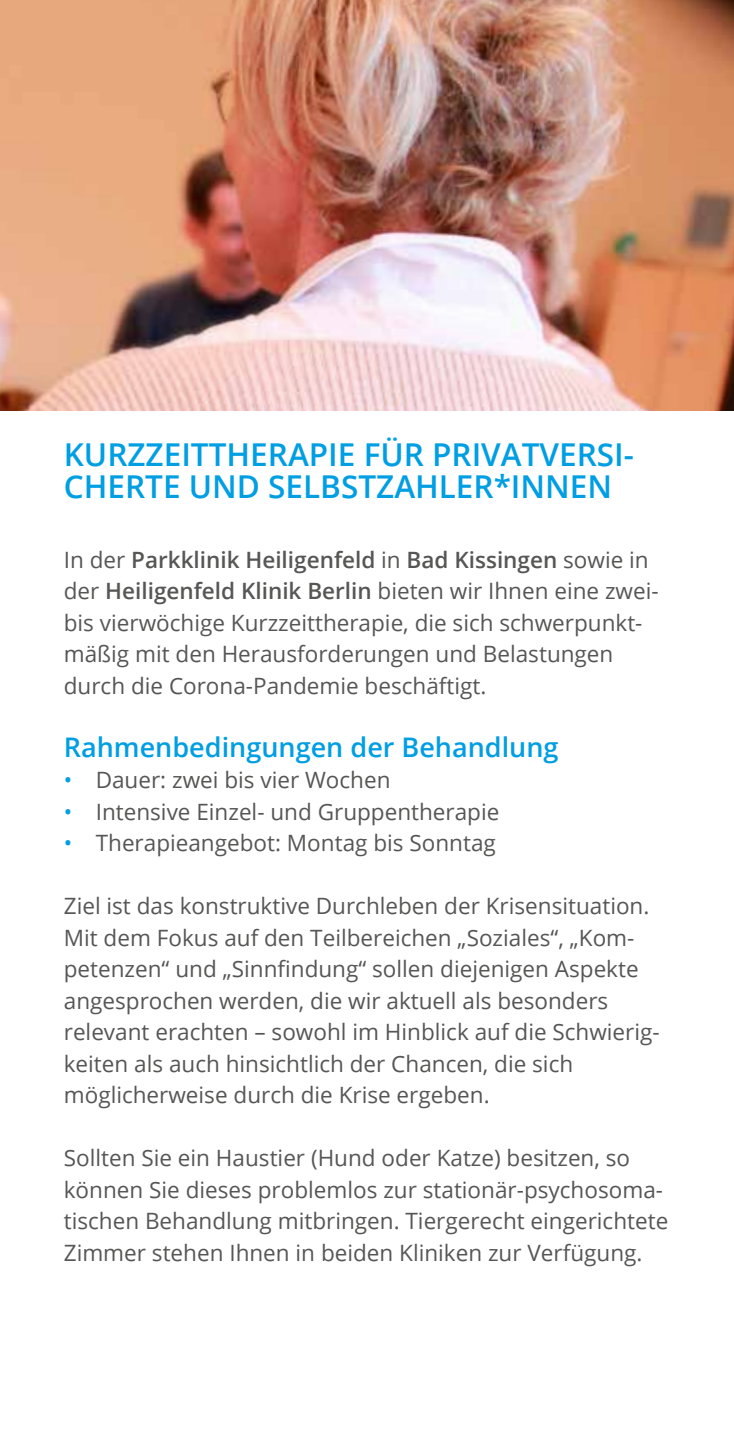
<style>
.page{position:relative;width:734px;height:1448px;background:#fff}
.page>*{position:absolute;margin:0;border:0;box-sizing:border-box;transform-origin:0 0}
.t1{font:600 31.5px/31.5px "Open Sans";color:#009ee3}
.t2{font:600 27px "Open Sans";color:#009ee3}
.t3{font:22.5px/31.5px "Open Sans";color:#565655}
.s1{font-weight:600}
.s2{color:#009ee3}
</style>
<div class="page">
<img style="left:0;top:0;width:733px;height:410px">
<h1 class="t1" style="left:64px;top:438px;width:571px">KURZZEITTHERAPIE FÜR PRIVATVERSI-<br>CHERTE UND SELBSTZAHLER*INNEN</h1>
<p class="t3" style="left:64px;top:543px;width:596px">In der <span class="s1">Parkklinik Heiligenfeld</span> in <span class="s1">Bad Kissingen</span> sowie in der <span class="s1">Heiligenfeld Klinik Berlin</span> bieten wir Ihnen eine zwei&shy;bis vierwöchige Kurzzeittherapie, die sich schwerpunkt&shy;mäßig mit den Herausforderungen und Belastungen durch die Corona-Pandemie beschäftigt.</p>
<p class="t2" style="left:64px;top:728px;width:496px">Rahmenbedingungen der Behandlung</p>
<p class="t3" style="left:64px;top:764px;width:328px"><span class="s2">•</span> Dauer: zwei bis vier Wochen</p>
<p class="t3" style="left:64px;top:795px;width:437px"><span class="s2">•</span> Intensive Einzel- und Gruppentherapie</p>
<p class="t3" style="left:64px;top:827px;width:433px"><span class="s2">•</span> Therapieangebot: Montag bis Sonntag</p>
<p class="t3" style="left:64px;top:890px;width:597px">Ziel ist das konstruktive Durchleben der Krisensituation.<br>Mit dem Fokus auf den Teilbereichen „Soziales“, „Kom&shy;petenzen“ und „Sinnfindung“ sollen diejenigen Aspekte angesprochen werden, die wir aktuell als besonders relevant erachten – sowohl im Hinblick auf die Schwierig&shy;keiten als auch hinsichtlich der Chancen, die sich möglicherweise durch die Krise ergeben.</p>
<p class="t3" style="left:64px;top:1142px;width:606px">Sollten Sie ein Haustier (Hund oder Katze) besitzen, so können Sie dieses problemlos zur stationär-psychosoma&shy;tischen Behandlung mitbringen. Tiergerecht eingerichtete Zimmer stehen Ihnen in beiden Kliniken zur Verfügung.</p>
</div>
